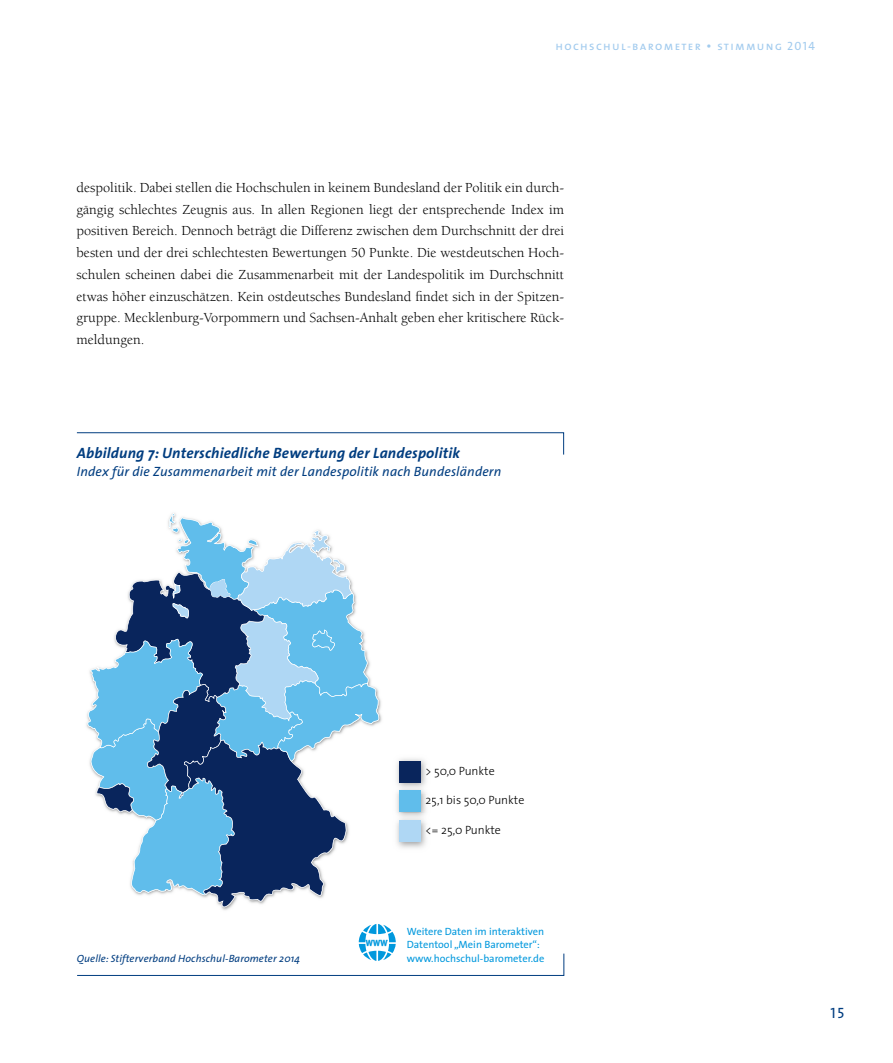
<style>
.page{position:relative;width:893px;height:1063px;background:#fff}
.page>*{position:absolute;margin:0;border:0;box-sizing:border-box;transform-origin:0 0}
.t1{font:italic 15px "The Sans CV Bold";letter-spacing:.01em;color:#003d80}
.t2{font:15px "The Sans CV Caps";color:#003d80}
.t3{font:14.25px/21.8px "Berkeley Std";color:#000;text-align:justify}
.t4{font:italic 13.5px "The Sans CV";letter-spacing:.01em;color:#003d80}
.t5{font:12px "The Sans CV Light";color:#000}
.t6{font:12px "The Sans CV Caps";letter-spacing:.11em;color:#a2cbee}
.t7{font:10.5px/13.5px "The Sans CV";color:#0098dd}
.t8{font:italic 10.5px "The Sans CV";letter-spacing:.01em;color:#003d80}
.t9{font:800 9px "ITC Officina Serif CV Ex Bd SC";color:#0098dd}
.s1{font-size:13.5px}
</style>
<div class="page">
<svg style="left:76px;top:432px;width:488px;height:23px"></svg>
<svg style="left:87px;top:513px;width:294px;height:397px"></svg>
<img style="left:396px;top:758px;width:30px;height:25px">
<div style="left:399px;top:761px;width:21px;height:21px;background:#09255c"></div>
<img style="left:396px;top:793px;width:30px;height:20px">
<img style="left:397px;top:783px;width:28px;height:10px">
<div style="left:399px;top:790px;width:21px;height:22px;background:#60bdeb"></div>
<img style="left:396px;top:823px;width:30px;height:25px">
<img style="left:398px;top:813px;width:27px;height:10px">
<div style="left:399px;top:820px;width:21px;height:22px;background:#afd7f4"></div>
<svg style="left:77px;top:924px;width:487px;height:52px"></svg>
<p class="t6" style="left:556px;top:36px;width:261px">hochschul-barometer <span class="s1">•</span> stimmung 2014</p>
<p class="t3" style="left:77px;top:177px;width:489px">despolitik. Dabei stellen die Hochschulen in keinem Bundesland der Politik ein durch&shy;gängig schlechtes Zeugnis aus. In allen Regionen liegt der entsprechende Index im positiven Bereich. Dennoch beträgt die Differenz zwischen dem Durchschnitt der drei besten und der drei schlechtesten Bewertungen 50 Punkte. Die westdeutschen Hoch&shy;schulen scheinen dabei die Zusammenarbeit mit der Landespolitik im Durchschnitt etwas höher einzuschätzen. Kein ostdeutsches Bundesland findet sich in der Spitzen&shy;gruppe. Mecklenburg-Vorpommern und Sachsen-Anhalt geben eher kritischere Rück&shy;meldungen.</p>
<p class="t1" style="left:77px;top:441px;width:385px">Abbildung 7: Unterschiedliche Bewertung der Landespolitik</p>
<p class="t4" style="left:77px;top:461px;width:426px">Index für die Zusammenarbeit mit der Landespolitik nach Bundesländern</p>
<p class="t8" style="left:77px;top:950px;width:225px">Quelle: Stifterverband Hochschul-Barometer 2014</p>
<p class="t5" style="left:425px;top:761px;width:71px">&gt; 50,0 Punkte</p>
<p class="t5" style="left:425px;top:790px;width:100px">25,1 bis 50,0 Punkte</p>
<p class="t5" style="left:425px;top:820px;width:77px">&lt;= 25,0 Punkte</p>
<p class="t9" style="left:366px;top:938px;width:23px">WWW</p>
<p class="t7" style="left:407px;top:924px;width:139px">Weitere Daten im interaktiven<br>Datentool „Mein Barometer“: www.hochschul-barometer.de</p>
<p class="t2" style="left:831px;top:1001px;width:15px">15</p>
</div>
